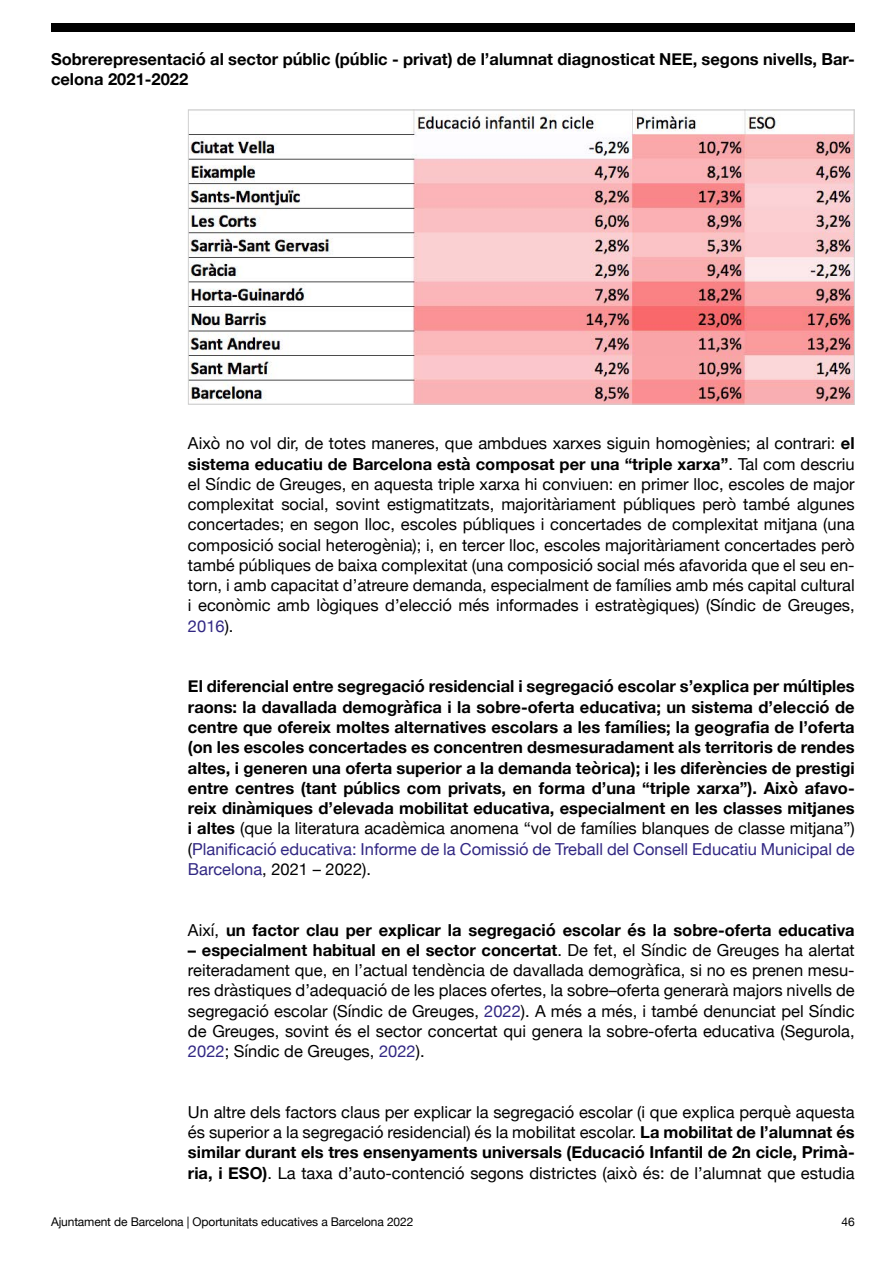
<style>
.page{position:relative;width:893px;height:1263px;background:#fff}
.page>*{position:absolute;margin:0;border:0;box-sizing:border-box;transform-origin:0 0}
.TB{font:16.5px/20.2px "Helvetica Neue";color:#000;text-align:justify}
.TB-2{font:700 16.5px/20.2px "Helvetica Neue";color:#000;text-align:justify}
.TB_-_Bold_-_IMG{font:700 16.5px/20.2px "Helvetica Neue";color:#000}
.t1{font:12px "Helvetica Neue";letter-spacing:-.01em;color:#000}
.s1{font-weight:700}
.s2{color:#312783}
.s3{font-weight:400}
.s4{font-weight:400;color:#312783}
</style>
<div class="page">
<div style="left:51px;top:23px;width:804px;height:9px;background:#000"></div>
<img style="left:190px;top:111px;width:663px;height:291px">
<p class="TB_-_Bold_-_IMG" style="left:51px;top:49px;width:805px">Sobrerepresentació al sector públic (públic - privat) de l’alumnat diagnosticat NEE, segons nivells, Bar&shy;celona 2021-2022</p>
<p class="TB" style="left:188px;top:434px;width:668px">Això no vol dir, de totes maneres, que ambdues xarxes siguin homogènies; al contrari: <span class="s1">el sistema educatiu de Barcelona està composat per una “triple xarxa”</span>. Tal com descriu el Síndic de Greuges, en aquesta triple xarxa hi conviuen: en primer lloc, escoles de major complexitat social, sovint estigmatitzats, majoritàriament públiques però també algunes concertades; en segon lloc, escoles públiques i concertades de complexitat mitjana (una composició social heterogènia); i, en tercer lloc, escoles majoritàriament concertades però també públiques de baixa complexitat (una composició social més afavorida que el seu en&shy;torn, i amb capacitat d’atreure demanda, especialment de famílies amb més capital cultural i econòmic amb lògiques d’elecció més informades i estratègiques) (Síndic de Greuges, <span class="s2">2016</span>).</p>
<p class="TB-2" style="left:188px;top:677px;width:668px">El diferencial entre segregació residencial i segregació escolar s’explica per múltiples raons: la davallada demogràfica i la sobre-oferta educativa; un sistema d’elecció de centre que ofereix moltes alternatives escolars a les famílies; la geografia de l’oferta (on les escoles concertades es concentren desmesuradament als territoris de rendes altes, i generen una oferta superior a la demanda teòrica); i les diferències de prestigi entre centres (tant públics com privats, en forma d’una “triple xarxa”). Això afavo&shy;reix dinàmiques d’elevada mobilitat educativa, especialment en les classes mitjanes i altes <span class="s3">(que la literatura acadèmica anomena “vol de famílies blanques de classe mitjana”) (</span><span class="s4">Planificació educativa: Informe de la Comissió de Treball del Consell Educatiu Municipal de Barcelona</span><span class="s3">, 2021 – 2022).</span></p>
<p class="TB-2" style="left:188px;top:920px;width:668px"><span class="s3">Així,</span> un factor clau per explicar la segregació escolar és la sobre-oferta educativa</p>
<p class="TB" style="left:188px;top:941px;width:668px"><span class="s1">– especialment habitual en el sector concertat</span>. De fet, el Síndic de Greuges ha alertat reiteradament que, en l’actual tendència de davallada demogràfica, si no es prenen mesu&shy;res dràstiques d’adequació de les places ofertes, la sobre–oferta generarà majors nivells de segregació escolar (Síndic de Greuges, <span class="s2">2022</span>). A més a més, i també denunciat pel Síndic de Greuges, sovint és el sector concertat qui genera la sobre-oferta educativa (Segurola, <span class="s2">2022</span>; Síndic de Greuges, <span class="s2">2022</span>).</p>
<p class="TB" style="left:188px;top:1103px;width:668px">Un altre dels factors claus per explicar la segregació escolar (i que explica perquè aquesta és superior a la segregació residencial) és la mobilitat escolar. <span class="s1">La mobilitat de l’alumnat és similar durant els tres ensenyaments universals (Educació Infantil de 2n cicle, Primà&shy;ria, i ESO)</span>. La taxa d’auto-contenció segons districtes (això és: de l’alumnat que estudia</p>
<p class="t1" style="left:51px;top:1213px;width:364px">Ajuntament de Barcelona | Oportunitats educatives a Barcelona 2022</p>
<p class="t1" style="left:841px;top:1213px;width:15px">46</p>
</div>
